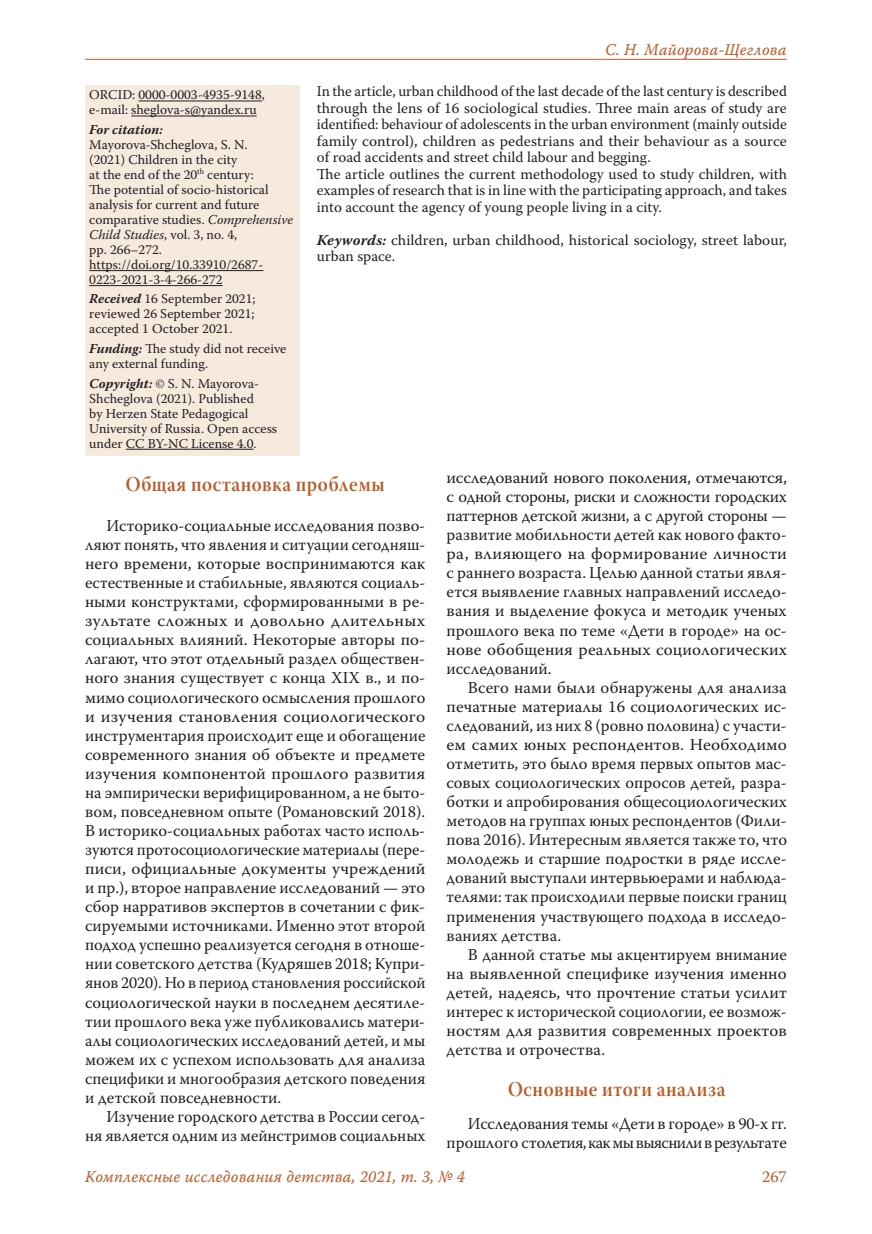
<style>
.page{position:relative;width:872px;height:1234px;background:#fff}
.page>*{position:absolute;margin:0;border:0;box-sizing:border-box;transform-origin:0 0}
.Заголовок_3{font:21px "Warnock Pro Semibold Subh";letter-spacing:.025em;color:#b95b28;scale:.9 1}
.Body{font:16.5px/19px "Warnock Pro";color:#231f20;text-align:justify}
.Body-2{font:16.5px/19px "Warnock Pro";color:#231f20;text-align:justify;scale:1.04 1}
.t1{font:16.5px "Warnock Pro It Capt";letter-spacing:.01em;color:#b95b28;scale:.95 1}
.t2{font:16.5px "Warnock Pro";color:#b95b28}
.Annotation{font:15px/16.5px "Warnock Pro";color:#231f20;text-align:justify}
.Affiliation_info{font:13.5px/15px "Warnock Pro";color:#231f20}
.Affiliation_info-2{font:13.5px/15px "Warnock Pro";color:#202122}
.s1{font-weight:700;font-style:italic;color:#231f20}
.s2{color:#231f20}
.s3{font-style:italic;color:#231f20}
.s4{font-weight:700;font-style:italic}
</style>
<div class="page">
<hr style="left:85px;top:59px;width:702px;height:1px;background:#b95b28">
<div style="left:85px;top:85px;width:214px;height:370px;background:#f6e9de"></div>
<hr style="left:138px;top:101px;width:124px;height:1px;background:#231f20">
<hr style="left:131px;top:116px;width:126px;height:1px;background:#231f20">
<hr style="left:89px;top:270px;width:174px;height:1px;background:#231f20">
<hr style="left:89px;top:285px;width:133px;height:1px;background:#231f20">
<hr style="left:126px;top:449px;width:127px;height:1px;background:#231f20">
<p class="Affiliation_info" style="left:89px;top:87px;width:177px">ORCID: 0000-0003-4935-9148, e-mail: sheglova-s@yandex.ru</p>
<p class="Affiliation_info-2" style="left:89px;top:122px;width:205px"><span class="s1">For citation:<br></span><span class="s2">Mayorova-Shcheglova, S. N.<br>(2021)</span> Children in the city<br>at the end of the 20<sup>th</sup> century:<br>The potential of socio-historical analysis for current and future comparative studies<span class="s2">.</span> <span class="s3">Comprehensive<br>Child Studies</span><span class="s2">, vol. 3, no. 4,<br>pp. 266–272. https://doi.org/10.33910/2687-<br>0223-2021-3-4-266-272</span></p>
<p class="Affiliation_info" style="left:89px;top:291px;width:168px;text-align:justify"><span class="s4">Received</span> 16 September 2021; reviewed 26 September 2021; accepted 1 October 2021.</p>
<p class="Affiliation_info" style="left:89px;top:341px;width:199px"><span class="s4">Funding:</span> The study did not receive any external funding.</p>
<p class="Affiliation_info" style="left:89px;top:375px;width:189px"><span class="s4">Copyright:</span> © S. N. Mayorova-<br>Shcheglova (2021). Published<br>by Herzen State Pedagogical<br>University of Russia. Open access under CC BY-NC License 4.0.</p>
<p class="t1" style="left:605px;top:39px;width:193px">С. Н. Майорова-Щеглова</p>
<p class="Annotation" style="left:317px;top:83px;width:471px">In the article, urban childhood of the last decade of the last century is described through the lens of 16 sociological studies. Three main areas of study are identified: behaviour of adolescents in the urban environment (mainly outside family control), children as pedestrians and their behaviour as a source of road accidents and street child labour and begging.</p>
<p class="Annotation" style="left:317px;top:165px;width:472px">The article outlines the current methodology used to study children, with examples of research that is in line with the participating approach, and takes into account the agency of young people living in a city.</p>
<p class="Annotation" style="left:317px;top:231px;width:471px"><span class="s4">Keywords:</span> children, urban childhood, historical sociology, street labour, urban space.</p>
<p class="Заголовок_3" style="left:126px;top:471px;width:289px">Общая постановка проблемы</p>
<p class="Body" style="left:85px;top:515px;width:342px;text-indent:21px">Историко-социальные исследования позво&shy;ляют понять, что явления и ситуации сегодняш&shy;него времени, которые воспринимаются как естественные и стабильные, являются социаль&shy;ными конструктами, сформированными в ре&shy;зультате сложных и довольно длительных социальных влияний. Некоторые авторы по&shy;лагают, что этот отдельный раздел обществен&shy;ного знания существует с конца XIX в., и по&shy;мимо социологического осмысления прошлого и изучения становления социологического инструментария происходит еще и обогащение современного знания об объекте и предмете изучения компонентой прошлого развития на эмпирически верифицированном, а не быто&shy;вом, повседневном опыте (Романовский 2018).<br>В историко-социальных работах часто исполь&shy;зуются протосоциологические материалы (пере&shy;писи, официальные документы учреждений и пр.), второе направление исследований — это сбор нарративов экспертов в сочетании с фик&shy;сируемыми источниками. Именно этот второй подход успешно реализуется сегодня в отноше&shy;нии советского детства (Кудряшев 2018; Купри&shy;янов 2020). Но в период становления российской социологической науки в последнем десятиле&shy;тии прошлого века уже публиковались матери&shy;алы социологических исследований детей, и мы можем их с успехом использовать для анализа специфики и многообразия детского поведения и детской повседневности.</p>
<p class="Body" style="left:85px;top:1106px;width:342px;text-align:right">Изучение городского детства в России сегод&shy;ня является одним из мейнстримов социальных</p>
<p class="Body-2" style="left:446px;top:467px;width:329px">исследований нового поколения, отмечаются, с одной стороны, риски и сложности городских паттернов детской жизни, а с другой стороны — развитие мобильности детей как нового факто&shy;ра, влияющего на формирование личности с раннего возраста. Целью данной статьи явля&shy;ется выявление главных направлений исследо&shy;вания и выделение фокуса и методик ученых прошлого века по теме «Дети в городе» на ос&shy;нове обобщения реальных социологических исследований.</p>
<p class="Body" style="left:446px;top:677px;width:342px;text-indent:21px">Всего нами были обнаружены для анализа печатные материалы 16 социологических ис&shy;следований, из них 8 (ровно половина) с участи&shy;ем самих юных респондентов. Необходимо отметить, это было время первых опытов мас&shy;совых социологических опросов детей, разра&shy;ботки и апробирования общесоциологических методов на группах юных респондентов (Фили&shy;пова 2016). Интересным является также то, что молодежь и старшие подростки в ряде иссле&shy;дований выступали интервьюерами и наблюда&shy;телями: так происходили первые поиски границ применения участвующего подхода в исследо&shy;ваниях детства.</p>
<p class="Body" style="left:446px;top:944px;width:342px;text-indent:21px">В данной статье мы акцентируем внимание на выявленной специфике изучения именно детей, надеясь, что прочтение статьи усилит интерес к исторической социологии, ее возмож&shy;ностям для развития современных проектов детства и отрочества.</p>
<p class="Заголовок_3" style="left:508px;top:1076px;width:243px">Основные итоги анализа</p>
<p class="Body" style="left:446px;top:1112px;width:342px;text-align:right">Исследования темы «Дети в городе» в 90-х гг. прошлого столетия, как мы выяснили в результате</p>
<p class="t1" style="left:85px;top:1166px;width:401px">Комплексные исследования детства, 2021, т. 3, № 4</p>
<p class="t2" style="left:762px;top:1166px;width:26px">267</p>
</div>
